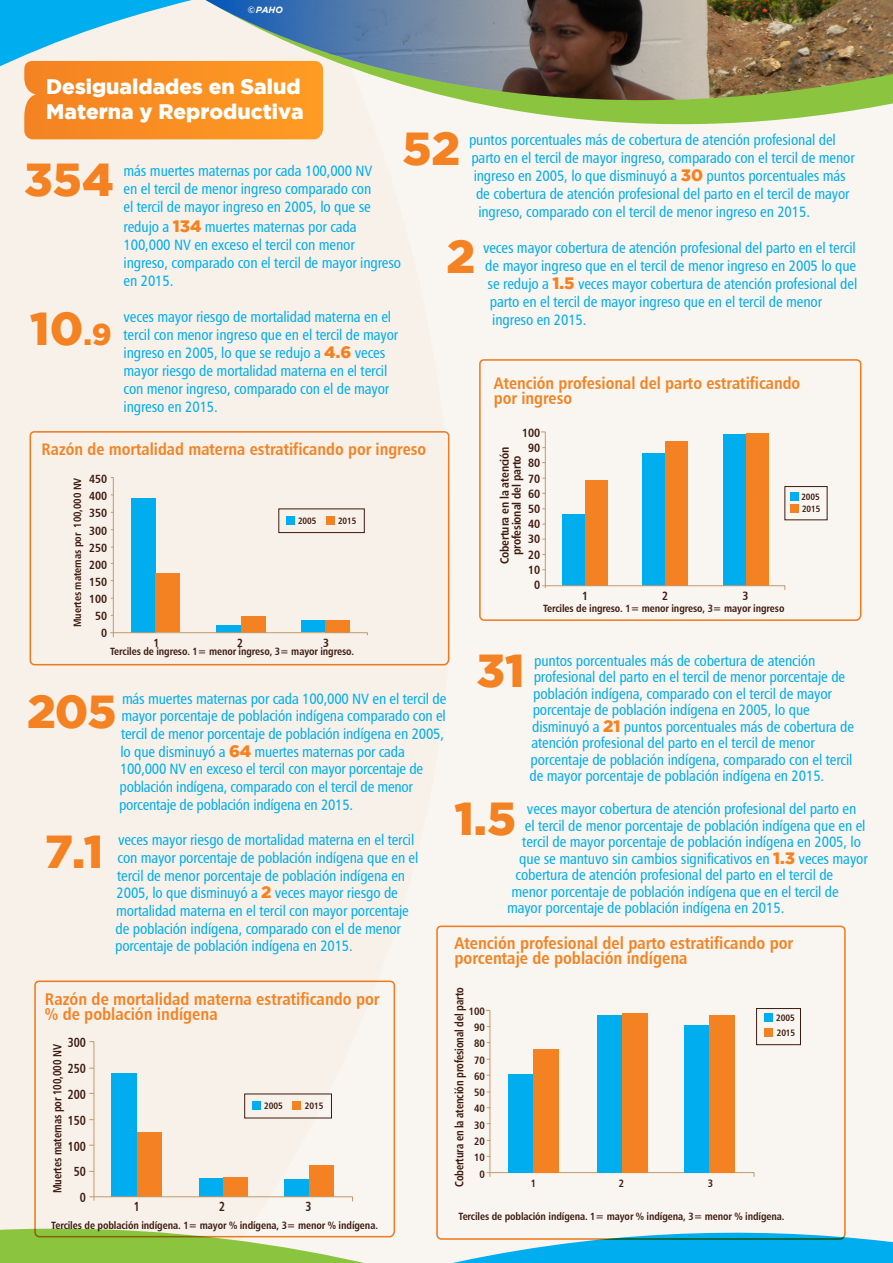
<style>
.page{position:relative;width:893px;height:1263px;background:#f9f5f0}
.page>*{position:absolute;margin:0;border:0;box-sizing:border-box;transform-origin:0 0}
.t1{font:900 46.05px "Gotham";color:#f48222}
.t2{font:900 21px/25.2px "Gotham";color:#fff}
.t3{font:17.1px/15.5px "Humanist 777 BT Bold Condensed B";color:#f48222}
.t4{font:16.8px/15.3px "Humanist 777 BT Bold Condensed B";color:#f48222}
.t5{font:15px/17.7px "Humanist 777 BT Roman Condensed B";letter-spacing:-.01em;color:#00adee}
.t6{font:13.2px/25.8px "Humanist 777 BT Bold Condensed B";letter-spacing:-.01em;color:#3e1b0f;text-align:right;scale:.91 1}
.t7{font:12px/15.3px "Humanist 777 BT Bold Condensed B";letter-spacing:-.01em;color:#3e1b0f;text-align:center}
.t8{font:11.85px "Humanist 777 BT Bold Condensed B";letter-spacing:-.01em;color:#3e1b0f;scale:.91 1}
.t9{font:11.85px/17.1px "Humanist 777 BT Bold Condensed B";letter-spacing:-.01em;color:#3e1b0f;text-align:right}
.t10{font:10.65px/16.4px "Humanist 777 BT Bold Condensed B";letter-spacing:-.01em;color:#3e1b0f;text-align:right}
.t11{font:10.5px "Humanist 777 BT Bold Condensed B";letter-spacing:-.01em;color:#3e1b0f}
.t12{font:9.3px "Humanist 777 BT Bold Condensed B";letter-spacing:-.01em;color:#3e1b0f}
.t13{font:9.15px "Humanist 777 BT Bold Condensed B";letter-spacing:-.01em;color:#3e1b0f}
.t14{font:italic 700 9px "Gotham";color:#fff}
.s1{font-family:"Gotham";font-weight:900;font-size:16.5px;color:#f48222}
.s2{font-size:30px}
</style>
<div class="page">
<svg style="left:0;top:0;width:316px;height:140px"></svg>
<img style="left:323px;top:100px;width:570px;height:29px">
<img style="left:201px;top:0;width:692px;height:100px">
<div style="left:0;top:1228px;width:264px;height:35px;background:#8bc53f"></div>
<svg style="left:264px;top:1099px;width:629px;height:164px"></svg>
<svg style="left:24px;top:61px;width:299px;height:78px;background:#f98f24"></svg>
<svg style="left:30px;top:431px;width:419px;height:234px"></svg>
<svg style="left:34px;top:980px;width:361px;height:257px"></svg>
<svg style="left:436px;top:925px;width:410px;height:315px"></svg>
<svg style="left:479px;top:359px;width:382px;height:262px"></svg>
<div style="left:790px;top:492px;width:8px;height:8px;background:#00adee"></div>
<div style="left:790px;top:505px;width:8px;height:8px;background:#f48222"></div>
<div style="left:785px;top:486px;width:42px;height:34px;border:1px solid #3e1b0f"></div>
<div style="left:765px;top:1014px;width:8px;height:8px;background:#00adee"></div>
<div style="left:765px;top:1028px;width:8px;height:8px;background:#f48222"></div>
<div style="left:756px;top:1008px;width:45px;height:37px;border:1px solid #3e1b0f"></div>
<svg style="left:110px;top:477px;width:258px;height:161px"></svg>
<svg style="left:89px;top:1041px;width:264px;height:161px"></svg>
<svg style="left:485px;top:1009px;width:270px;height:168px"></svg>
<svg style="left:541px;top:431px;width:245px;height:159px"></svg>
<p class="t14" style="left:247px;top:4px;width:37px">©PAHO</p>
<h2 class="t2" style="left:46px;top:73px;width:259px">Desigualdades en Salud<br>Materna y Reproductiva</h2>
<h1 class="t1" style="left:402px;top:122px;width:59px">52</h1>
<p class="t5" style="left:469px;top:131px;width:368px">puntos porcentuales más de cobertura de atención profesional del</p>
<p class="t5" style="left:471px;top:149px;width:385px">parto en el tercil de mayor ingreso, comparado con el tercil de menor</p>
<p class="t5" style="left:474px;top:167px;width:374px">ingreso en 2005, lo que disminuyó a <span class="s1">30</span> puntos porcentuales más</p>
<p class="t5" style="left:476px;top:185px;width:375px">de cobertura de atención profesional del parto en el tercil de mayor</p>
<p class="t5" style="left:478px;top:203px;width:333px">ingreso, comparado con el tercil de menor ingreso en 2015.</p>
<p class="t5" style="left:483px;top:239px;width:374px">veces mayor cobertura de atención profesional del parto en el tercil</p>
<p class="t5" style="left:485px;top:257px;width:372px">de mayor ingreso que en el tercil de menor ingreso en 2005 lo que</p>
<p class="t5" style="left:488px;top:275px;width:371px">se redujo a <span class="s1">1.5</span> veces mayor cobertura de atención profesional del</p>
<p class="t5" style="left:490px;top:293px;width:334px">parto en el tercil de mayor ingreso que en el tercil de menor</p>
<p class="t5" style="left:492px;top:311px;width:96px">ingreso en 2015.</p>
<h1 class="t1" style="left:24px;top:153px;width:91px">354</h1>
<p class="t5" style="left:124px;top:162px;width:250px;text-align:justify">más muertes maternas por cada 100,000 NV en el tercil de menor ingreso comparado con el tercil de mayor ingreso en 2005, lo que se</p>
<p class="t5" style="left:124px;top:218px;width:279px">redujo a <span class="s1">134</span> muertes maternas por cada 100,000 NV en exceso el tercil con menor ingreso, comparado con el tercil de mayor ingreso en 2015.</p>
<p class="t5" style="left:124px;top:308px;width:276px">veces mayor riesgo de mortalidad materna en el tercil con menor ingreso que en el tercil de mayor ingreso en 2005, lo que se redujo a <span class="s1">4.6</span> veces mayor riesgo de mortalidad materna en el tercil con menor ingreso, comparado con el de mayor ingreso en 2015.</p>
<h1 class="t1" style="left:446px;top:230px;width:30px">2</h1>
<h1 class="t1" style="left:30px;top:302px;width:83px">10<span class="s2">.9</span></h1>
<p class="t4" style="left:494px;top:375px;width:308px">Atención profesional del parto estratificando por ingreso</p>
<p class="t7" style="left:498px;top:564px;width:120px;line-height:12px;rotate:-90deg">Cobertura en la atención profesional del parto</p>
<p class="t7" style="left:522px;top:425px;width:20px;text-align:right">100<br>90<br>80<br>70<br>60<br>50<br>40<br>30<br>20<br>10<br>0</p>
<p class="t4" style="left:42px;top:441px;width:386px">Razón de mortalidad materna estratificando por ingreso</p>
<p class="t10" style="left:69px;top:627px;width:151px;rotate:-90deg">Muertes maternas por 100,000 NV</p>
<p class="t11" style="left:110px;top:644px;width:245px">Terciles de ingreso. 1= menor ingreso, 3= mayor ingreso.</p>
<p class="t9" style="left:89px;top:470px;width:19px">450<br>400<br>350<br>300<br>250<br>200<br>150<br>100<br>50<br>0</p>
<p class="t13" style="left:801px;top:491px;width:20px">2005</p>
<p class="t13" style="left:802px;top:503px;width:20px">2015</p>
<p class="t13" style="left:298px;top:515px;width:20px">2005</p>
<p class="t13" style="left:338px;top:515px;width:20px">2015</p>
<p class="t7" style="left:582px;top:588px;width:8px">1</p>
<p class="t7" style="left:662px;top:588px;width:8px">2</p>
<p class="t7" style="left:743px;top:588px;width:8px">3</p>
<p class="t11" style="left:543px;top:601px;width:243px">Terciles de ingreso. 1= menor ingreso, 3= mayor ingreso</p>
<p class="t9" style="left:154px;top:634px;width:8px">1</p>
<p class="t9" style="left:237px;top:634px;width:8px">2</p>
<p class="t9" style="left:323px;top:634px;width:8px">3</p>
<h1 class="t1" style="left:476px;top:644px;width:50px">31</h1>
<p class="t5" style="left:530px;top:652px;width:326px;line-height:16.5px;text-indent:5px">puntos porcentuales más de cobertura de atención profesional del parto en el tercil de menor porcentaje de población indígena, comparado con el tercil de mayor porcentaje de población indígena en 2005, lo que disminuyó a <span class="s1">21</span> puntos porcentuales más de cobertura de atención profesional del parto en el tercil de menor porcentaje de población indígena, comparado con el tercil de mayor porcentaje de población indígena en 2015.</p>
<p class="t5" style="left:527px;top:800px;width:331px">veces mayor cobertura de atención profesional del parto en</p>
<p class="t5" style="left:525px;top:816px;width:342px">el tercil de menor porcentaje de población indígena que en el</p>
<p class="t5" style="left:522px;top:833px;width:340px">tercil de mayor porcentaje de población indígena en 2005, lo</p>
<p class="t5" style="left:519px;top:849px;width:350px">que se mantuvo sin cambios significativos en <span class="s1">1.3</span> veces mayor</p>
<p class="t5" style="left:515px;top:866px;width:319px">cobertura de atención profesional del parto en el tercil de</p>
<p class="t5" style="left:511px;top:882px;width:329px">menor porcentaje de población indígena que en el tercil de</p>
<p class="t5" style="left:507px;top:899px;width:279px">mayor porcentaje de población indígena en 2015.</p>
<p class="t5" style="left:119px;top:689px;width:329px">más muertes maternas por cada 100,000 NV en el tercil de mayor porcentaje de población indígena comparado con el tercil de menor porcentaje de población indígena en 2005, lo que disminuyó a <span class="s1">64</span> muertes maternas por cada 100,000 NV en exceso el tercil con mayor porcentaje de población indígena, comparado con el tercil de menor porcentaje de población indígena en 2015.</p>
<p class="t5" style="left:115px;top:831px;width:305px">veces mayor riesgo de mortalidad materna en el tercil con mayor porcentaje de población indígena que en el tercil de menor porcentaje de población indígena en 2005, lo que disminuyó a <span class="s1">2</span> veces mayor riesgo de mortalidad materna en el tercil con mayor porcentaje de población indígena, comparado con el de menor porcentaje de población indígena en 2015.</p>
<h1 class="t1" style="left:27px;top:685px;width:91px">205</h1>
<h1 class="t1" style="left:454px;top:792px;width:63px">1.5</h1>
<h1 class="t1" style="left:45px;top:825px;width:60px">7.1</h1>
<p class="t3" style="left:454px;top:934px;width:340px">Atención profesional del parto estratificando por porcentaje de población indígena</p>
<p class="t3" style="left:45px;top:990px;width:336px">Razón de mortalidad materna estratificando por % de población indígena</p>
<p class="t6" style="left:68px;top:1029px;width:21px">300<br>250<br>200<br>150<br>100<br>50<br>0</p>
<p class="t8" style="left:50px;top:1193px;width:165px;rotate:-90deg">Muertes maternas por 100,000 NV</p>
<p class="t12" style="left:264px;top:1100px;width:20px">2005</p>
<p class="t12" style="left:305px;top:1100px;width:20px">2015</p>
<p class="t6" style="left:134px;top:1193px;width:8px">1</p>
<p class="t6" style="left:219px;top:1193px;width:8px">2</p>
<p class="t6" style="left:305px;top:1193px;width:8px">3</p>
<p class="t11" style="left:51px;top:1219px;width:328px">Terciles de población indígena. 1= mayor % indígena, 3= menor % indígena.</p>
<p class="t8" style="left:452px;top:1187px;width:221px;rotate:-90deg">Cobertura en la atención profesional del parto</p>
<p class="t10" style="left:469px;top:1002px;width:18px">100<br>90<br>80<br>70<br>60<br>50<br>40<br>30<br>20<br>10<br>0</p>
<p class="t10" style="left:531px;top:1174px;width:7px">1</p>
<p class="t10" style="left:619px;top:1174px;width:7px">2</p>
<p class="t10" style="left:708px;top:1174px;width:7px">3</p>
<p class="t12" style="left:776px;top:1012px;width:20px">2005</p>
<p class="t12" style="left:777px;top:1027px;width:20px">2015</p>
<p class="t11" style="left:459px;top:1209px;width:327px">Terciles de población indígena. 1= mayor % indígena, 3= menor % indígena.</p>
</div>
